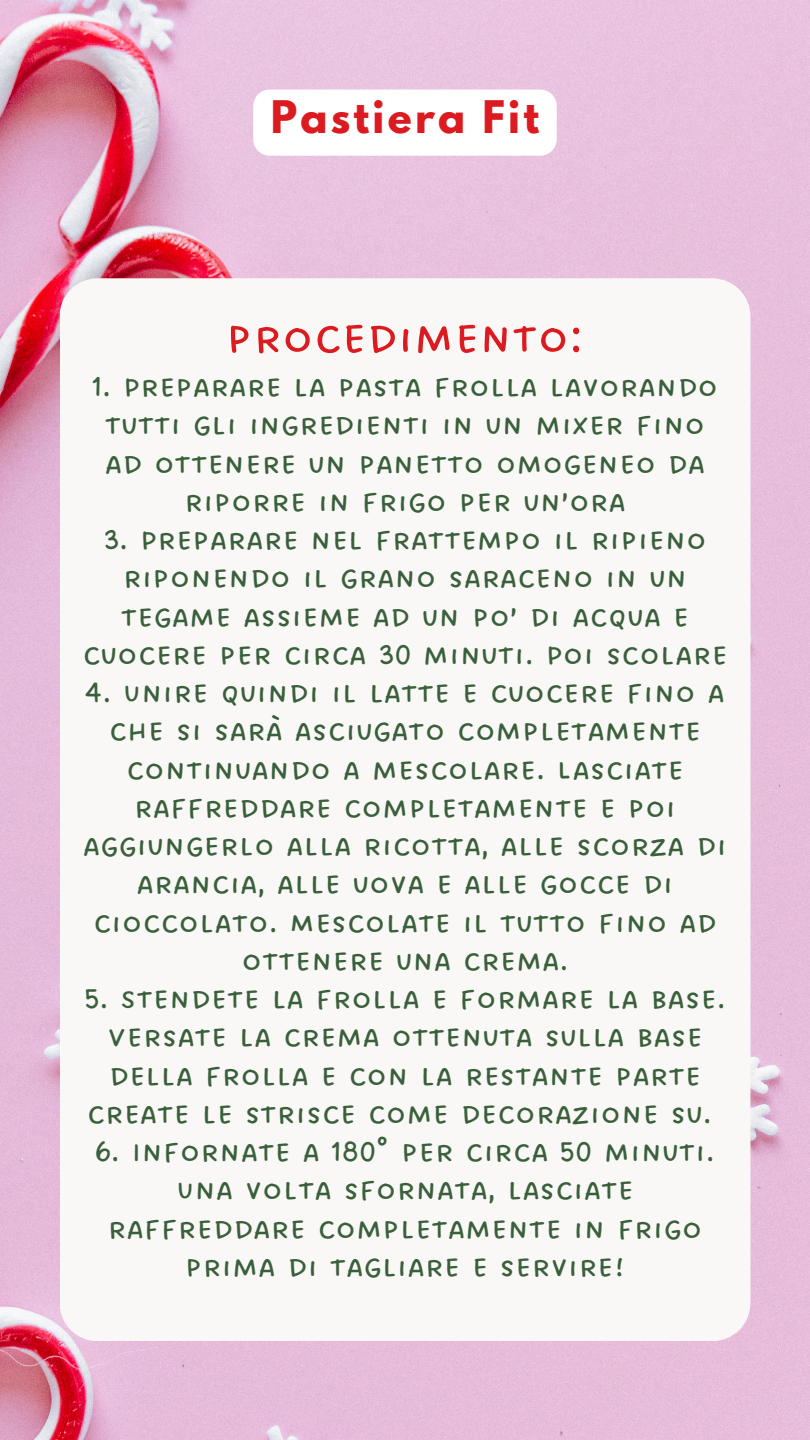
<style>
.page{position:relative;width:810px;height:1440px;background:#fff}
.page>*{position:absolute;margin:0;border:0;box-sizing:border-box;transform-origin:0 0}
.t1{font:60px "DO All Caps Regular";color:#db1b1f}
.t2{font:700 39.8px "League Spartan";letter-spacing:.08em;color:#db1b1f}
.t3{font:39px/38.2px "DO All Caps Regular";color:#39603b;text-align:center}
</style>
<div class="page">
<img style="left:0;top:0;width:810px;height:1440px">
<div style="left:60px;top:278px;width:690px;height:1063px;background:#faf8f6"></div>
<svg style="left:253px;top:90px;width:304px;height:66px"></svg>
<p class="t2" style="left:271px;top:98px;width:270px">Pastiera Fit</p>
<p class="t1" style="left:226px;top:299px;width:360px">procedimento:</p>
<p class="t3" style="left:92px;top:367px;width:628px">1. Preparare la pasta frolla lavorando tutti gli ingredienti in un mixer fino ad ottenere un panetto omogeneo da riporre in frigo per un’ora</p>
<p class="t3" style="left:82px;top:520px;width:647px">3. Preparare nel frattempo il ripieno riponendo il grano saraceno in un tegame assieme ad un po’ di acqua e cuocere per circa 30 minuti. Poi scolare</p>
<p class="t3" style="left:83px;top:673px;width:646px">4. Unire quindi il latte e cuocere fino a che si sarà asciugato completamente continuando a mescolare. Lasciate raffreddare completamente e poi aggiungerlo alla ricotta, alle scorza di arancia, alle uova e alle gocce di cioccolato. Mescolate il tutto fino ad ottenere una crema.</p>
<p class="t3" style="left:85px;top:979px;width:642px">5. Stendete la frolla e formare la base.<br>Versate la crema ottenuta sulla base della frolla e con la restante parte create le strisce come decorazione su.</p>
<p class="t3" style="left:95px;top:1132px;width:621px">6. Infornate a 180° per circa 50 minuti.<br>Una volta sfornata, lasciate raffreddare completamente in frigo prima di tagliare e servire!</p>
</div>
